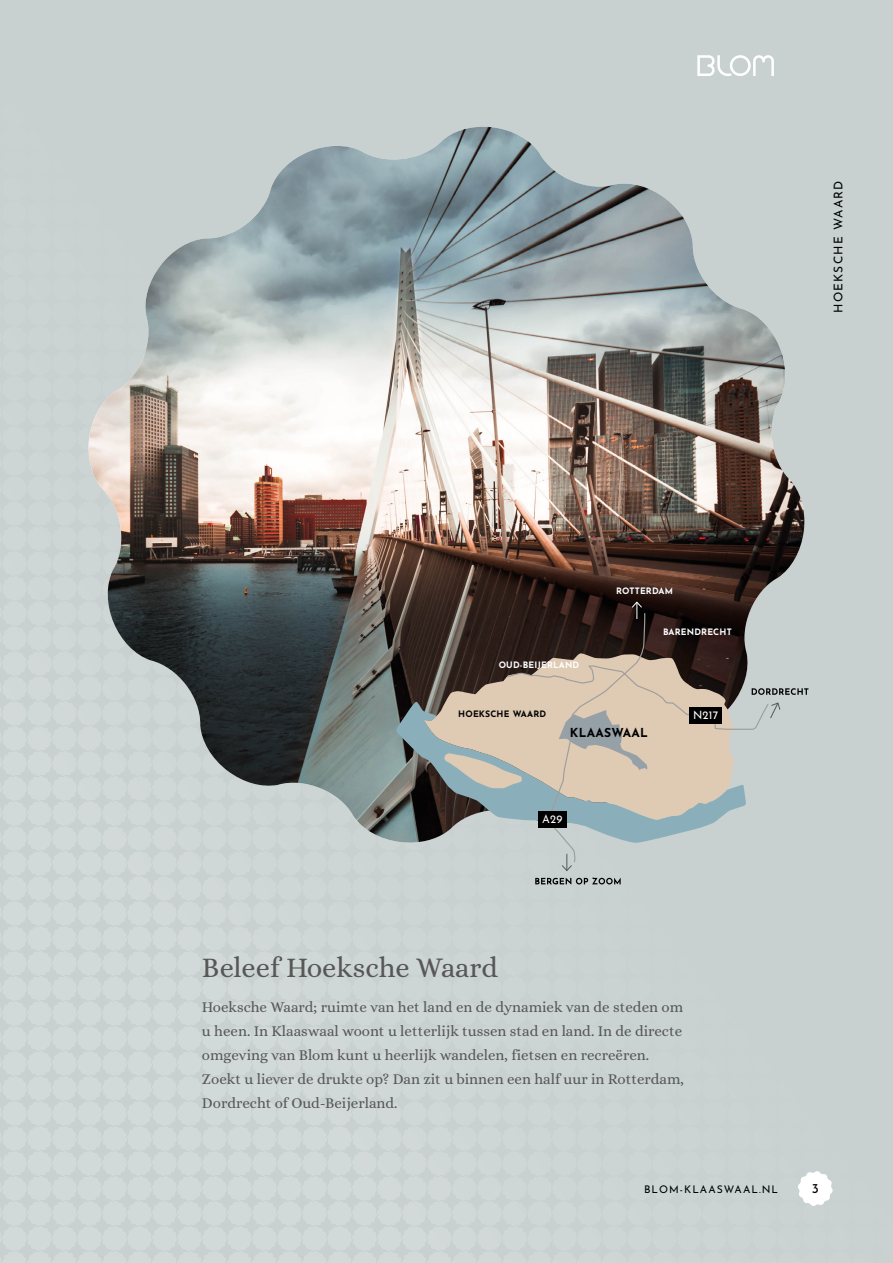
<style>
.page{position:relative;width:893px;height:1263px;background:#c8d1d0}
.page>*{position:absolute;margin:0;border:0;box-sizing:border-box;transform-origin:0 0}
.t1{font:28.5px "Alice";color:#575756}
.t2{font:15px/24px "Alice";color:#575756}
.t3{font:13.5px "Josefin Sans";color:#000}
.t4{font:700 12.3px "Josefin Sans";letter-spacing:.02em;color:#000}
.t5{font:12px "Josefin Sans";letter-spacing:.1em;color:#000}
.t6{font:11.4px "Josefin Sans";letter-spacing:.02em;color:#fff}
.t7{font:10.5px "Josefin Sans";letter-spacing:.1em;color:#000}
.t8{font:700 8.85px "Josefin Sans";letter-spacing:.02em;color:#fff}
.t9{font:700 8.85px "Josefin Sans";letter-spacing:.02em;color:#000}
</style>
<div class="page">
<img style="left:89px;top:127px;width:715px;height:714px">
<svg style="left:396px;top:701px;width:110px;height:142px"></svg>
<svg style="left:424px;top:653px;width:82px;height:167px;background:#837c74"></svg>
<svg style="left:443px;top:753px;width:63px;height:35px;background:#b8bbb4"></svg>
<svg style="left:506px;top:612px;width:263px;height:251px"></svg>
<svg style="left:535px;top:877px;width:86px;height:8px"></svg>
<svg style="left:752px;top:688px;width:56px;height:7px"></svg>
<div style="left:538px;top:811px;width:29px;height:17px;background:#000"></div>
<div style="left:689px;top:707px;width:33px;height:16px;background:#000"></div>
<svg style="left:631px;top:601px;width:11px;height:18px"></svg>
<svg style="left:770px;top:702px;width:11px;height:17px"></svg>
<svg style="left:561px;top:854px;width:11px;height:17px"></svg>
<svg style="left:798px;top:1171px;width:35px;height:35px"></svg>
<svg style="left:697px;top:55px;width:77px;height:21px"></svg>
<p class="t5" style="left:829px;top:313px;width:134px;rotate:-90deg">HOEKSCHE WAARD</p>
<p class="t8" style="left:616px;top:584px;width:58px">ROTTERDAM</p>
<p class="t8" style="left:499px;top:659px;width:82px">OUD-BEIJERLAND</p>
<p class="t9" style="left:458px;top:707px;width:89px">HOEKSCHE WAARD</p>
<p class="t4" style="left:570px;top:724px;width:80px">KLAASWAAL</p>
<p class="t8" style="left:663px;top:625px;width:70px">BARENDRECHT</p>
<p class="t6" style="left:693px;top:706px;width:27px">N217</p>
<p class="t6" style="left:542px;top:811px;width:22px">A29</p>
<h1 class="t1" style="left:202px;top:952px;width:297px">Beleef Hoeksche Waard</h1>
<p class="t2" style="left:202px;top:996px;width:484px">Hoeksche Waard; ruimte van het land en de dynamiek van de steden om u heen. In Klaaswaal woont u letterlijk tussen stad en land. In de directe omgeving van Blom kunt u heerlijk wandelen, fietsen en recreëren.<br>Zoekt u liever de drukte op? Dan zit u binnen een half uur in Rotterdam, Dordrecht of Oud-Beijerland.</p>
<p class="t7" style="left:644px;top:1181px;width:136px">BLOM-KLAASWAAL.NL</p>
<p class="t3" style="left:812px;top:1178px;width:9px">3</p>
</div>
